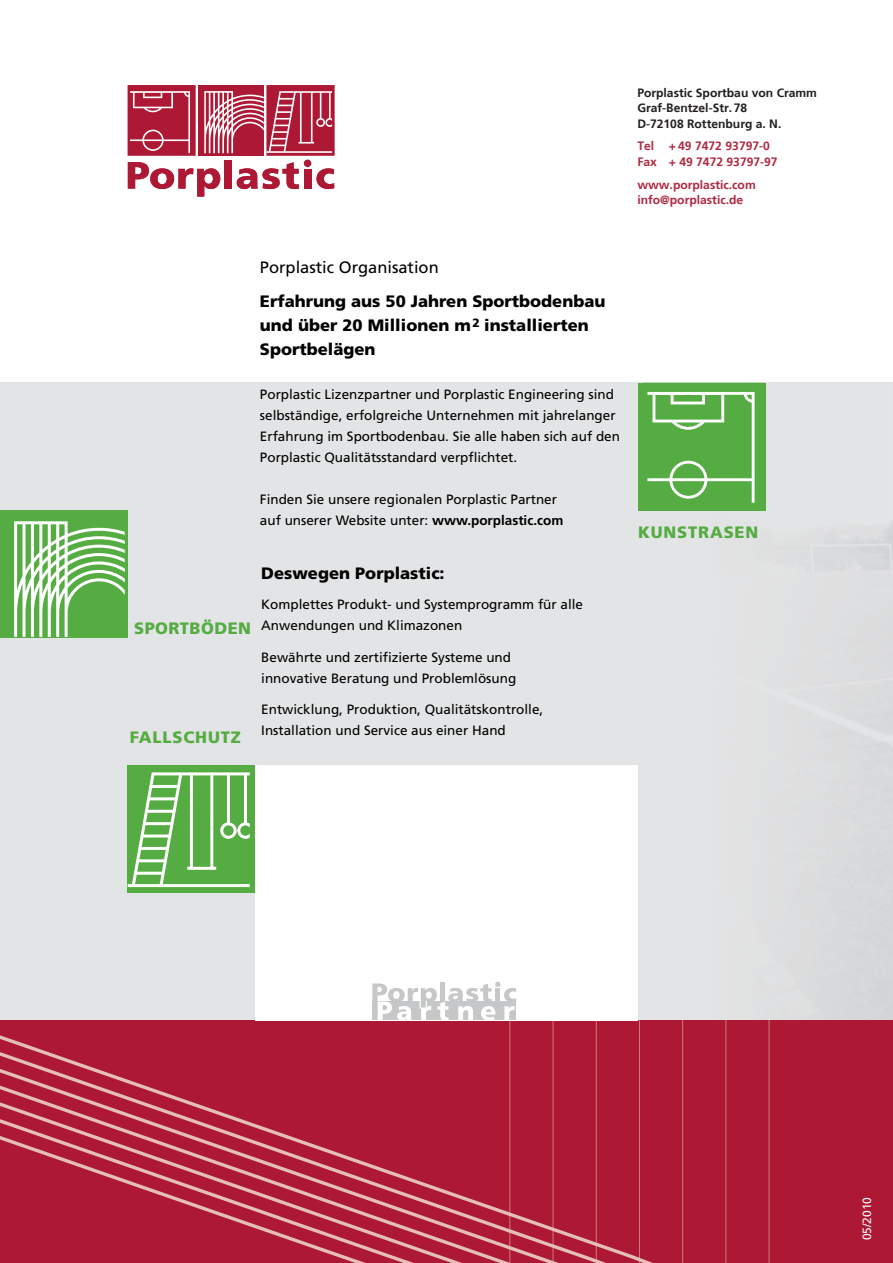
<style>
.page{position:relative;width:893px;height:1263px;background:#fff}
.page>*{position:absolute;margin:0;border:0;box-sizing:border-box;transform-origin:0 0}
.t1{font:900 16.5px/24px "Frutiger";color:#000}
.t2{font:16.5px "Frutiger";color:#000}
.t3{font:900 16.5px "Frutiger";letter-spacing:.05em;color:#55ac42}
.t4{font:900 16.5px "Frutiger";letter-spacing:.03em;color:#55ac42}
.t5{font:13.5px/21px "Frutiger";color:#000}
.t6{font:700 12.15px/15.6px "Frutiger";color:#af2a42}
.t7{font:700 12.15px/15.6px "Frutiger";color:#231f20}
.t8{font:12px "Frutiger";color:#fff}
.s1{font-weight:700}
</style>
<div class="page">
<div style="left:0;top:383px;width:893px;height:637px;background:#e3e4e5"></div>
<svg style="left:0;top:1020px;width:893px;height:243px;background:#b0223d"></svg>
<div style="left:198px;top:85px;width:66px;height:71px;background:#ad1835"></div>
<svg style="left:128px;top:162px;width:92px;height:35px"></svg>
<div style="left:225px;top:160px;width:7px;height:29px;background:#ad1835"></div>
<svg style="left:237px;top:162px;width:62px;height:27px"></svg>
<svg style="left:317px;top:168px;width:17px;height:21px"></svg>
<div style="left:304px;top:160px;width:7px;height:7px;background:#ad1835;border-radius:50%"></div>
<div style="left:304px;top:169px;width:7px;height:20px;background:#ad1835"></div>
<svg style="left:204px;top:85px;width:131px;height:71px"></svg>
<svg style="left:128px;top:85px;width:68px;height:71px;background:#b7354e"></svg>
<div style="left:255px;top:765px;width:383px;height:255px;background:#fff"></div>
<svg style="left:372px;top:982px;width:144px;height:38px"></svg>
<div style="left:638px;top:383px;width:127px;height:127px;background:#55ac42"></div>
<svg style="left:647px;top:391px;width:108px;height:112px"></svg>
<div style="left:0;top:510px;width:128px;height:128px;background:#55ac42"></div>
<svg style="left:14px;top:521px;width:111px;height:116px"></svg>
<svg style="left:128px;top:765px;width:126px;height:127px"></svg>
<p class="t7" style="left:637px;top:84px;width:181px">Porplastic Sportbau von Cramm<br>Graf-Bentzel-Str. 78<br>D-72108 Rottenburg a. N.</p>
<p class="t6" style="left:637px;top:138px;width:142px">Tel + 49 7472 93797-0<br>Fax + 49 7472 93797-97</p>
<p class="t6" style="left:637px;top:177px;width:120px">www.porplastic.com info@porplastic.de</p>
<p class="t4" style="left:134px;top:618px;width:118px">Sportböden</p>
<p class="t3" style="left:130px;top:727px;width:113px">Fallschutz</p>
<p class="t2" style="left:260px;top:257px;width:180px">Porplastic Organisation</p>
<p class="t1" style="left:260px;top:289px;width:347px">Erfahrung aus 50 Jahren Sportbodenbau und über 20 Millionen m<sup>2</sup> installierten<br>Sportbelägen</p>
<p class="t5" style="left:260px;top:384px;width:362px">Porplastic Lizenzpartner und Porplastic Engineering sind selbständige, erfolgreiche Unternehmen mit jahrelanger Erfahrung im Sportbodenbau. Sie alle haben sich auf den Porplastic Qualitätsstandard verpflichtet.</p>
<p class="t5" style="left:260px;top:489px;width:305px">Finden Sie unsere regionalen Porplastic Partner auf unserer Website unter: <span class="s1">www.porplastic.com</span></p>
<p class="t1" style="left:261px;top:561px;width:185px">Deswegen Porplastic:</p>
<p class="t5" style="left:261px;top:594px;width:323px">Komplettes Produkt- und Systemprogramm für alle<br>Anwendungen und Klimazonen</p>
<p class="t5" style="left:261px;top:647px;width:257px">Bewährte und zertifizierte Systeme und innovative Beratung und Problemlösung</p>
<p class="t5" style="left:261px;top:699px;width:284px">Entwicklung, Produktion, Qualitätskontrolle,<br>Installation und Service aus einer Hand</p>
<p class="t3" style="left:638px;top:523px;width:122px">Kunstrasen</p>
<p class="t8" style="left:860px;top:1240px;width:45px;rotate:-90deg">05/2010</p>
</div>
